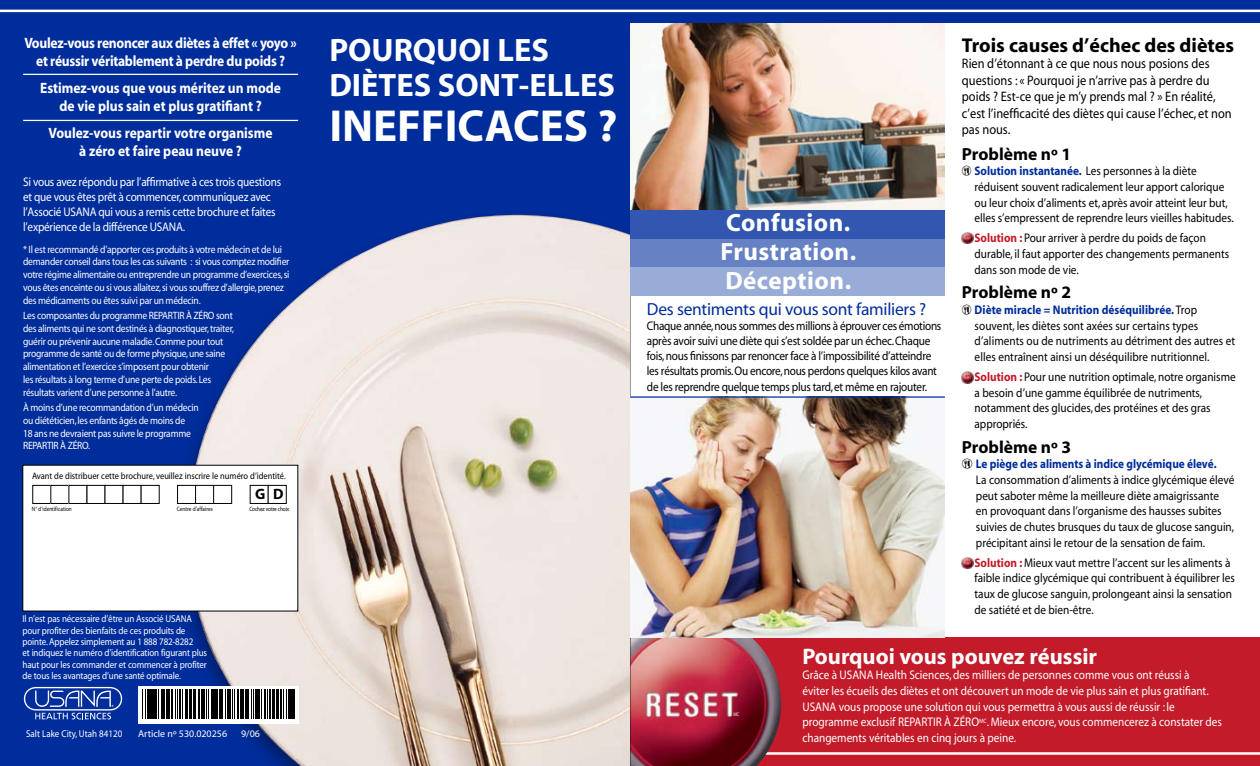
<style>
.page{position:relative;width:1260px;height:766px;background:#fff}
.page>*{position:absolute;margin:0;border:0;box-sizing:border-box;transform-origin:0 0}
.t1{font:700 45px "Myriad";color:#fff}
.t2{font:700 32.5px/35px "Myriad";color:#fff}
.t3{font:700 25px/28.8px "Myriad";letter-spacing:.02em;color:#fff}
.t4{font:700 22.5px "Myriad";color:#fff}
.t5{font:700 20px "Myriad";color:#000}
.t6{font:17.5px "Myriad";letter-spacing:-.015em;color:#002d9c}
.t7{font:700 17.5px "Myriad";color:#000}
.t8{font:700 15px/18px "Myriad";color:#fff;text-align:center;scale:.9 1}
.t9{font:700 15px/18px "Myriad";letter-spacing:-.02em;color:#fff;text-align:center;scale:.9 1}
.t10{font:700 15px "Myriad";color:#000}
.t11{font:13.75px/16.5px "Myriad";color:#000;scale:.9 1}
.t12{font:12.5px/15.6px "Myriad";color:#000;scale:.9 1}
.t13{font:12.5px/15.6px "Myriad";color:#fff;scale:.9 1}
.t14{font:12.5px/15.1px "Myriad";letter-spacing:-.02em;color:#000;scale:.9 1}
.t15{font:12.5px/15px "Myriad";letter-spacing:-.02em;color:#fff;scale:.9 1}
.t16{font:10.62px/12.8px "Myriad";letter-spacing:-.025em;color:#fff;scale:.9 1}
.t17{font:10px/11.2px "Myriad";letter-spacing:-.015em;color:#fff;scale:.9 1}
.t18{font:10px "Myriad";letter-spacing:-.015em;color:#fff}
.t19{font:9.38px "Myriad";color:#000;scale:.9 1}
.t20{font:6.25px "Myriad";color:#000;scale:.85 1}
.t21{font:6.25px "Myriad";letter-spacing:-.025em;color:#000;scale:.85 1}
.t22{font:5.12px "Myriad";color:#fff;scale:.85 1}
.s1{font-family:"Bundesbahn Pi Three"}
.s2{font-weight:700;color:#002d9c}
.s3{font-family:"Bundesbahn Pi Three";color:#fff}
.s4{font-weight:700;color:#c31b29}
</style>
<div class="page">
<div style="left:628px;top:637px;width:632px;height:128px;background:#c31b29"></div>
<hr style="left:764px;top:751px;width:496px;height:3px;background:#fff">
<img style="left:630px;top:637px;width:151px;height:128px">
<img style="left:630px;top:23px;width:315px;height:187px">
<div style="left:0;top:0;width:630px;height:765px;background:#002d9c"></div>
<img style="left:184px;top:215px;width:446px;height:550px">
<div style="left:618px;top:0;width:642px;height:23px;background:#002d9c"></div>
<hr style="left:0;top:10px;width:1260px;height:2px;background:#fff">
<img style="left:630px;top:397px;width:315px;height:240px">
<div style="left:630px;top:210px;width:315px;height:29px;background:#3357b0"></div>
<div style="left:630px;top:239px;width:315px;height:28px;background:#6681c4"></div>
<div style="left:630px;top:267px;width:315px;height:29px;background:#99abd7"></div>
<hr style="left:630px;top:396px;width:315px;height:1px;background:#002d9c">
<hr style="left:23px;top:74px;width:275px;height:1px;background:#fff">
<hr style="left:23px;top:120px;width:275px;height:1px;background:#fff">
<svg style="left:961px;top:557px;width:13px;height:12px"></svg>
<svg style="left:961px;top:371px;width:13px;height:13px"></svg>
<svg style="left:961px;top:232px;width:13px;height:12px"></svg>
<svg style="left:24px;top:686px;width:98px;height:33px"></svg>
<div style="left:23px;top:465px;width:275px;height:145px;background:#fff"></div>
<div style="left:177px;top:484px;width:19px;height:19px;border:1px solid #000"></div>
<div style="left:195px;top:484px;width:19px;height:19px;border:1px solid #000"></div>
<div style="left:213px;top:484px;width:19px;height:19px;border:1px solid #000"></div>
<div style="left:250px;top:484px;width:19px;height:19px;border:1px solid #000"></div>
<div style="left:268px;top:484px;width:19px;height:19px;border:1px solid #000"></div>
<svg style="left:138px;top:685px;width:160px;height:37px;background:#c3c5c9"></svg>
<svg style="left:142px;top:689px;width:4px;height:29px"></svg>
<hr style="left:147px;top:689px;width:2px;height:29px;background:#000">
<hr style="left:150px;top:689px;width:2px;height:29px;background:#000">
<svg style="left:153px;top:689px;width:14px;height:29px"></svg>
<hr style="left:168px;top:689px;width:2px;height:29px;background:#000">
<hr style="left:171px;top:689px;width:2px;height:29px;background:#000">
<svg style="left:175px;top:689px;width:8px;height:29px"></svg>
<hr style="left:185px;top:689px;width:2px;height:29px;background:#000">
<svg style="left:189px;top:689px;width:20px;height:29px"></svg>
<hr style="left:211px;top:689px;width:2px;height:29px;background:#000">
<hr style="left:214px;top:689px;width:2px;height:29px;background:#000">
<svg style="left:217px;top:689px;width:18px;height:29px"></svg>
<hr style="left:237px;top:689px;width:2px;height:29px;background:#000">
<hr style="left:240px;top:689px;width:2px;height:29px;background:#000">
<svg style="left:243px;top:689px;width:29px;height:29px"></svg>
<hr style="left:272px;top:689px;width:2px;height:29px;background:#000">
<hr style="left:277px;top:689px;width:2px;height:29px;background:#000">
<svg style="left:280px;top:689px;width:7px;height:29px"></svg>
<hr style="left:288px;top:689px;width:2px;height:29px;background:#000">
<hr style="left:291px;top:689px;width:2px;height:29px;background:#000">
<svg style="left:294px;top:689px;width:1px;height:29px"></svg>
<p class="t9" style="left:24px;top:34px;width:304px">Voulez-vous renoncer aux diètes à effet « yoyo » et réussir véritablement à perdre du poids ?</p>
<p class="t8" style="left:40px;top:79px;width:269px">Estimez-vous que vous méritez un mode de vie plus sain et plus gratifiant ?</p>
<p class="t8" style="left:49px;top:124px;width:250px">Voulez-vous repartir votre organisme à zéro et faire peau neuve ?</p>
<p class="t15" style="left:23px;top:174px;width:288px">Si vous avez répondu par l’affirmative à ces trois questions et que vous êtes prêt à commencer, communiquez avec l’Associé USANA qui vous a remis cette brochure et faites l’expérience de la différence USANA.</p>
<p class="t16" style="left:23px;top:243px;width:298px">* Il est recommandé d’apporter ces produits à votre médecin et de lui demander conseil dans tous les cas suivants : si vous comptez modifier votre régime alimentaire ou entreprendre un programme d’exercices, si vous êtes enceinte ou si vous allaitez, si vous souffrez d’allergie, prenez des médicaments ou êtes suivi par un médecin.</p>
<p class="t16" style="left:23px;top:309px;width:151px">Les composantes du programme Repartir</p>
<p class="t16" style="left:186px;top:309px;width:15px">à zéro</p>
<p class="t16" style="left:23px;top:309px;width:236px;text-indent:193px">sont des aliments qui ne sont destinés à diagnostiquer, traiter, guérir ou prévenir aucune maladie. Comme pour tout programme de santé ou de forme physique, une saine alimentation et l’exercice s’imposent pour obtenir<br>les résultats à long terme d’une perte de poids. Les résultats varient d’une personne à l’autre.</p>
<p class="t16" style="left:23px;top:401px;width:197px">À moins d’une recommandation d’un médecin ou diététicien, les enfants âgés de moins de<br>18 ans ne devraient pas suivre le programme REPARTIR À ZÉRO.</p>
<p class="t19" style="left:32px;top:471px;width:284px">Avant de distribuer cette brochure, veuillez inscrire le numéro d’identité.</p>
<p class="t20" style="left:32px;top:505px;width:49px">N° d’identification</p>
<p class="t20" style="left:177px;top:505px;width:44px">Centre d’affaires</p>
<p class="t21" style="left:249px;top:505px;width:48px">Cochez votre choix</p>
<p class="t10" style="left:255px;top:486px;width:29px">G D</p>
<p class="t17" style="left:22px;top:613px;width:207px">Il n’est pas nécessaire d’être un Associé USANA pour profiter des bienfaits de ces produits de pointe. Appelez simplement au 1 888 782-8282<br>et indiquez le numéro d’identification figurant plus haut pour les commander et commencer à profiter de tous les avantages d’une santé optimale.</p>
<p class="t17" style="left:26px;top:727px;width:108px">Salt Lake City, Utah 84120</p>
<p class="t18" style="left:138px;top:727px;width:91px">Article nº 530.020256</p>
<p class="t18" style="left:241px;top:727px;width:20px">9/06</p>
<h2 class="t2" style="left:329px;top:33px;width:287px">Pourquoi les diètes sont-elles</h2>
<h1 class="t1" style="left:329px;top:102px;width:290px">inefficaces ?</h1>
<h3 class="t3" style="left:720px;top:209px;width:137px">Confusion.<br>Frustration.<br>Déception.</h3>
<h3 class="t6" style="left:647px;top:300px;width:281px">Des sentiments qui vous sont familiers ?</h3>
<p class="t14" style="left:647px;top:318px;width:329px">Chaque année, nous sommes des millions à éprouver ces émotions après avoir suivi une diète qui s’est soldée par un échec. Chaque fois, nous finissons par renoncer face à l’impossibilité d’atteindre les résultats promis. Ou encore, nous perdons quelques kilos avant de les reprendre quelque temps plus tard, et même en rajouter.</p>
<h3 class="t5" style="left:962px;top:35px;width:274px">Trois causes d’échec des diètes</h3>
<p class="t11" style="left:962px;top:56px;width:301px">Rien d’étonnant à ce que nous nous posions des questions : « Pourquoi je n’arrive pas à perdre du poids ? Est-ce que je m’y prends mal ? » En réalité, c’est l’inefficacité des diètes qui cause l’échec, et non pas nous.</p>
<h3 class="t7" style="left:962px;top:145px;width:111px">Problème nº 1</h3>
<p class="t12" style="left:975px;top:164px;width:290px;text-indent:-13px"><span class="s1">(</span> <span class="s2">Solution instantanée.</span> Les personnes à la diète réduisent souvent radicalement leur apport calorique ou leur choix d’aliments et, après avoir atteint leur but, elles s’empressent de reprendre leurs vieilles habitudes.</p>
<p class="t12" style="left:975px;top:231px;width:284px;text-indent:-13px"><span class="s3">(</span> <span class="s4">Solution :</span> Pour arriver à perdre du poids de façon durable, il faut apporter des changements permanents dans son mode de vie.</p>
<h3 class="t7" style="left:962px;top:283px;width:111px">Problème nº 2</h3>
<p class="t12" style="left:975px;top:302px;width:291px;text-indent:-13px"><span class="s1">(</span> <span class="s2">Diète miracle = Nutrition déséquilibrée.</span> Trop souvent, les diètes sont axées sur certains types d’aliments ou de nutriments au détriment des autres et elles entraînent ainsi un déséquilibre nutritionnel.</p>
<p class="t12" style="left:975px;top:369px;width:292px;text-indent:-13px"><span class="s3">(</span> <span class="s4">Solution :</span> Pour une nutrition optimale, notre organisme a besoin d’une gamme équilibrée de nutriments, notamment des glucides, des protéines et des gras appropriés.</p>
<h3 class="t7" style="left:962px;top:437px;width:111px">Problème nº 3</h3>
<p class="t12" style="left:976px;top:456px;width:289px;text-indent:-14px"><span class="s1">(</span> <span class="s2">Le piège des aliments à indice glycémique élevé.<br></span>La consommation d’aliments à indice glycémique élevé peut saboter même la meilleure diète amaigrissante<br>en provoquant dans l’organisme des hausses subites suivies de chutes brusques du taux de glucose sanguin, précipitant ainsi le retour de la sensation de faim.</p>
<p class="t12" style="left:975px;top:555px;width:291px;text-indent:-13px"><span class="s3">(</span> <span class="s4">Solution :</span> Mieux vaut mettre l’accent sur les aliments à faible indice glycémique qui contribuent à équilibrer les taux de glucose sanguin, prolongeant ainsi la sensation de satiété et de bien-être.</p>
<p class="t22" style="left:733px;top:711px;width:9px">MC</p>
<h3 class="t4" style="left:802px;top:644px;width:296px">Pourquoi vous pouvez réussir</h3>
<p class="t13" style="left:802px;top:667px;width:468px">Grâce à USANA Health Sciences, des milliers de personnes comme vous ont réussi à<br>éviter les écueils des diètes et ont découvert un mode de vie plus sain et plus gratifiant.<br>USANA vous propose une solution qui vous permettra à vous aussi de réussir : le programme exclusif REPARTIR À ZÉRO<sup>MC</sup>. Mieux encore, vous commencerez à constater des changements véritables en cinq jours à peine.</p>
</div>
